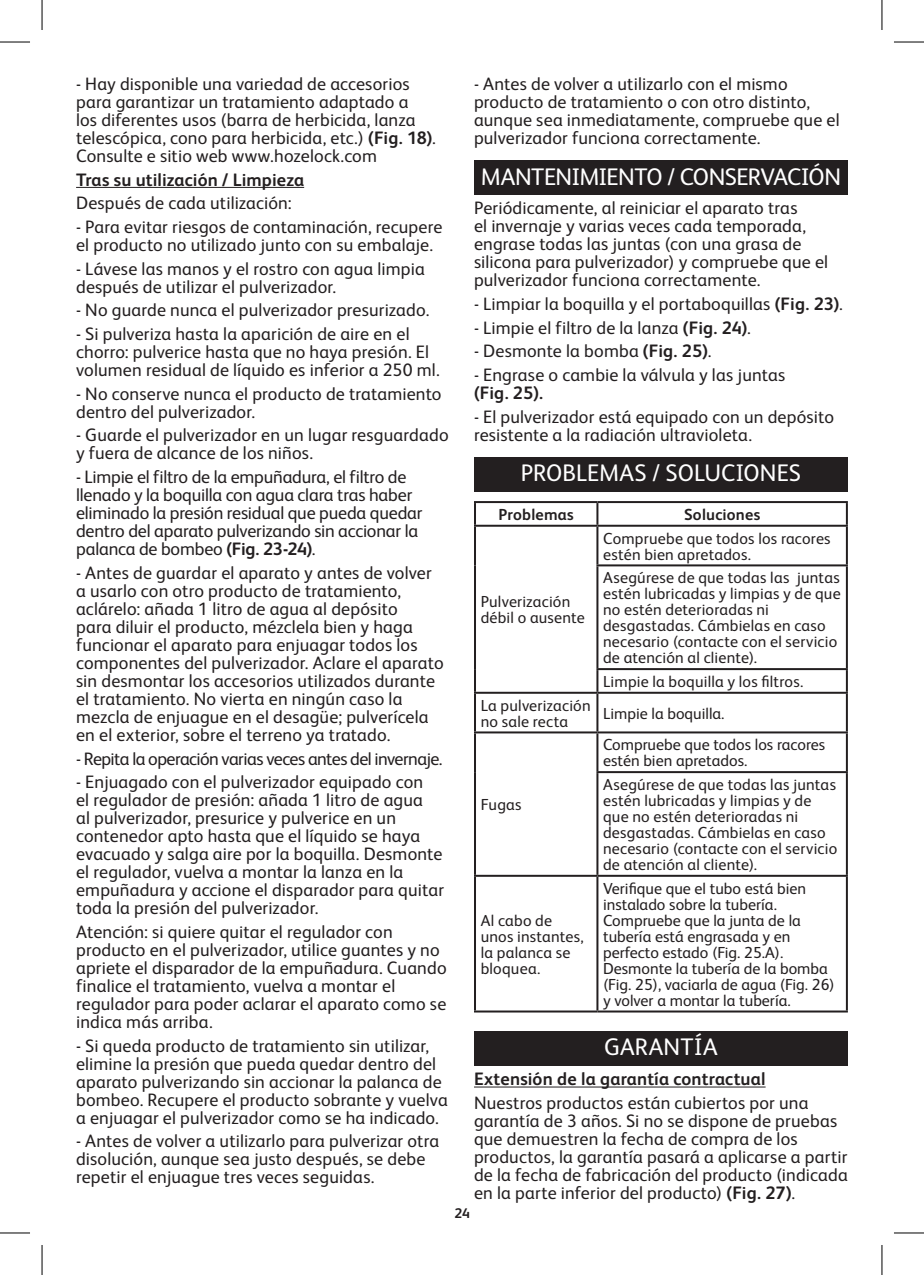
<style>
.page{position:relative;width:924px;height:1275px;background:#fff}
.page>*{position:absolute;margin:0;border:0;box-sizing:border-box;transform-origin:0 0}
.t1{font:24px "FS Albert Pro";letter-spacing:-.015em;color:#fff}
.t2{font:24px "FS Albert Pro";letter-spacing:.005em;color:#fff}
.t3{font:18px/18px "FS Albert Pro";letter-spacing:.005em;color:#231f20}
.t4{font:700 18px "FS Albert Pro";letter-spacing:.005em;color:#231f20}
.t5{font:18px "FS Albert Pro";letter-spacing:-.035em;color:#231f20}
.t6{font:16px/16px "FS Albert Pro";letter-spacing:.01em;color:#231f20}
.t7{font:700 16px "FS Albert Pro";letter-spacing:.015em;color:#231f20}
.t8{font:700 14px "FS Albert Pro";color:#231f20}
.s1{font-weight:700}
</style>
<div class="page">
<hr style="left:76px;top:187px;width:228px;height:1px;background:#231f20">
<hr style="left:474px;top:1086px;width:291px;height:1px;background:#231f20">
<div style="left:474px;top:160px;width:373px;height:34px;background:#231f20"></div>
<div style="left:474px;top:457px;width:373px;height:34px;background:#231f20"></div>
<hr style="left:474px;top:501px;width:123px;height:2px;background:#231f20">
<hr style="left:474px;top:503px;width:2px;height:22px;background:#231f20">
<hr style="left:597px;top:501px;width:250px;height:2px;background:#231f20">
<hr style="left:596px;top:503px;width:2px;height:22px;background:#231f20">
<hr style="left:845px;top:503px;width:2px;height:22px;background:#231f20">
<hr style="left:474px;top:525px;width:123px;height:2px;background:#231f20">
<hr style="left:474px;top:527px;width:2px;height:38px;background:#231f20">
<hr style="left:597px;top:525px;width:250px;height:2px;background:#231f20">
<hr style="left:596px;top:527px;width:2px;height:37px;background:#231f20">
<hr style="left:845px;top:527px;width:2px;height:37px;background:#231f20">
<hr style="left:474px;top:565px;width:2px;height:104px;background:#231f20">
<hr style="left:596px;top:564px;width:251px;height:2px;background:#231f20">
<hr style="left:596px;top:566px;width:2px;height:102px;background:#231f20">
<hr style="left:845px;top:566px;width:2px;height:102px;background:#231f20">
<hr style="left:474px;top:669px;width:2px;height:23px;background:#231f20">
<hr style="left:596px;top:668px;width:251px;height:2px;background:#231f20">
<hr style="left:596px;top:670px;width:2px;height:22px;background:#231f20">
<hr style="left:845px;top:670px;width:2px;height:22px;background:#231f20">
<hr style="left:474px;top:692px;width:123px;height:2px;background:#231f20">
<hr style="left:474px;top:694px;width:2px;height:37px;background:#231f20">
<hr style="left:597px;top:692px;width:250px;height:2px;background:#231f20">
<hr style="left:596px;top:694px;width:2px;height:37px;background:#231f20">
<hr style="left:845px;top:694px;width:2px;height:37px;background:#231f20">
<hr style="left:474px;top:731px;width:123px;height:2px;background:#231f20">
<hr style="left:474px;top:733px;width:2px;height:39px;background:#231f20">
<hr style="left:597px;top:731px;width:250px;height:2px;background:#231f20">
<hr style="left:596px;top:733px;width:2px;height:38px;background:#231f20">
<hr style="left:845px;top:733px;width:2px;height:38px;background:#231f20">
<hr style="left:474px;top:772px;width:2px;height:103px;background:#231f20">
<hr style="left:596px;top:771px;width:251px;height:2px;background:#231f20">
<hr style="left:596px;top:773px;width:2px;height:102px;background:#231f20">
<hr style="left:845px;top:773px;width:2px;height:102px;background:#231f20">
<hr style="left:474px;top:875px;width:123px;height:2px;background:#231f20">
<hr style="left:474px;top:877px;width:2px;height:133px;background:#231f20">
<hr style="left:597px;top:875px;width:250px;height:2px;background:#231f20">
<hr style="left:596px;top:877px;width:2px;height:133px;background:#231f20">
<hr style="left:845px;top:877px;width:2px;height:133px;background:#231f20">
<hr style="left:474px;top:1010px;width:123px;height:2px;background:#231f20">
<hr style="left:597px;top:1010px;width:250px;height:2px;background:#231f20">
<div style="left:474px;top:1031px;width:373px;height:34px;background:#231f20"></div>
<hr style="left:0;top:42px;width:30px;height:1px;background:#000">
<hr style="left:893px;top:42px;width:30px;height:1px;background:#000">
<hr style="left:0;top:1232px;width:30px;height:1px;background:#000">
<hr style="left:893px;top:1232px;width:30px;height:1px;background:#000">
<hr style="left:42px;top:0;width:1px;height:30px;background:#000">
<hr style="left:42px;top:1245px;width:1px;height:30px;background:#000">
<hr style="left:881px;top:0;width:1px;height:30px;background:#000">
<hr style="left:881px;top:1245px;width:1px;height:30px;background:#000">
<p class="t3" style="left:76px;top:73px;width:361px">- Hay disponible una variedad de accesorios para garantizar un tratamiento adaptado a<br>los diferentes usos (barra de herbicida, lanza telescópica, cono para herbicida, etc.) <span class="s1">(Fig. 18)</span>.<br>Consulte e sitio web www.hozelock.com</p>
<p class="t4" style="left:76px;top:167px;width:229px">Tras su utilización / Limpieza</p>
<p class="t3" style="left:76px;top:193px;width:217px">Después de cada utilización:</p>
<p class="t3" style="left:76px;top:216px;width:367px">- Para evitar riesgos de contaminación, recupere el producto no utilizado junto con su embalaje.</p>
<p class="t3" style="left:76px;top:258px;width:350px">- Lávese las manos y el rostro con agua limpia después de utilizar el pulverizador.</p>
<p class="t3" style="left:76px;top:300px;width:355px">- No guarde nunca el pulverizador presurizado.</p>
<p class="t3" style="left:76px;top:323px;width:365px">- Si pulveriza hasta la aparición de aire en el chorro: pulverice hasta que no haya presión. El volumen residual de líquido es inferior a 250 ml.</p>
<p class="t3" style="left:76px;top:383px;width:367px">- No conserve nunca el producto de tratamiento dentro del pulverizador.</p>
<p class="t3" style="left:76px;top:425px;width:374px">- Guarde el pulverizador en un lugar resguardado y fuera de alcance de los niños.</p>
<p class="t3" style="left:76px;top:466px;width:348px">- Limpie el filtro de la empuñadura, el filtro de llenado y la boquilla con agua clara tras haber eliminado la presión residual que pueda quedar dentro del aparato pulverizando sin accionar la palanca de bombeo <span class="s1">(Fig. 23-24)</span>.</p>
<p class="t3" style="left:76px;top:562px;width:369px">- Antes de guardar el aparato y antes de volver a usarlo con otro producto de tratamiento, aclárelo: añada 1 litro de agua al depósito<br>para diluir el producto, mézclela bien y haga funcionar el aparato para enjuagar todos los componentes del pulverizador. Aclare el aparato sin desmontar los accesorios utilizados durante el tratamiento. No vierta en ningún caso la mezcla de enjuague en el desagüe; pulverícela en el exterior, sobre el terreno ya tratado.</p>
<p class="t5" style="left:76px;top:745px;width:368px">- Repita la operación varias veces antes del invernaje.</p>
<p class="t3" style="left:76px;top:771px;width:369px">- Enjuagado con el pulverizador equipado con<br>el regulador de presión: añada 1 litro de agua<br>al pulverizador, presurice y pulverice en un contenedor apto hasta que el líquido se haya evacuado y salga aire por la boquilla. Desmonte el regulador, vuelva a montar la lanza en la empuñadura y accione el disparador para quitar toda la presión del pulverizador.</p>
<p class="t3" style="left:76px;top:921px;width:372px">Atención: si quiere quitar el regulador con producto en el pulverizador, utilice guantes y no apriete el disparador de la empuñadura. Cuando finalice el tratamiento, vuelva a montar el regulador para poder aclarar el aparato como se indica más arriba.</p>
<p class="t3" style="left:76px;top:1035px;width:373px">- Si queda producto de tratamiento sin utilizar, elimine la presión que pueda quedar dentro del aparato pulverizando sin accionar la palanca de bombeo. Recupere el producto sobrante y vuelva a enjuagar el pulverizador como se ha indicado.</p>
<p class="t3" style="left:76px;top:1130px;width:364px">- Antes de volver a utilizarlo para pulverizar otra disolución, aunque sea justo después, se debe repetir el enjuague tres veces seguidas.</p>
<p class="t3" style="left:474px;top:73px;width:367px">- Antes de volver a utilizarlo con el mismo producto de tratamiento o con otro distinto, aunque sea inmediatamente, compruebe que el pulverizador funciona correctamente.</p>
<h1 class="t1" style="left:480px;top:159px;width:361px">MANTENIMIENTO / CONSERVACIÓN</h1>
<p class="t3" style="left:474px;top:198px;width:355px">Periódicamente, al reiniciar el aparato tras<br>el invernaje y varias veces cada temporada, engrase todas las juntas (con una grasa de silicona para pulverizador) y compruebe que el pulverizador funciona correctamente.</p>
<p class="t3" style="left:474px;top:293px;width:370px">- Limpiar la boquilla y el portaboquillas <span class="s1">(Fig. 23)</span>.</p>
<p class="t3" style="left:474px;top:317px;width:278px">- Limpie el filtro de la lanza <span class="s1">(Fig. 24)</span>.</p>
<p class="t3" style="left:474px;top:341px;width:239px">- Desmonte la bomba <span class="s1">(Fig. 25)</span>.</p>
<p class="t3" style="left:474px;top:364px;width:313px">- Engrase o cambie la válvula y las juntas</p>
<p class="t4" style="left:474px;top:380px;width:71px">(Fig. 25).</p>
<p class="t3" style="left:474px;top:406px;width:361px">- El pulverizador está equipado con un depósito resistente a la radiación ultravioleta.</p>
<h1 class="t1" style="left:520px;top:456px;width:282px">PROBLEMAS / SOLUCIONES</h1>
<p class="t7" style="left:498px;top:503px;width:77px">Problemas</p>
<p class="t7" style="left:683px;top:503px;width:78px">Soluciones</p>
<p class="t6" style="left:480px;top:593px;width:106px">Pulverización débil o ausente</p>
<p class="t6" style="left:603px;top:529px;width:229px">Compruebe que todos los racores estén bien apretados.</p>
<p class="t6" style="left:603px;top:569px;width:239px">Asegúrese de que todas las juntas estén lubricadas y limpias y de que no estén deterioradas ni desgastadas. Cámbielas en caso necesario (contacte con el servicio de atención al cliente).</p>
<p class="t6" style="left:603px;top:672px;width:202px">Limpie la boquilla y los filtros.</p>
<p class="t6" style="left:480px;top:696px;width:111px">La pulverización no sale recta</p>
<p class="t6" style="left:603px;top:704px;width:123px">Limpie la boquilla.</p>
<p class="t6" style="left:480px;top:795px;width:43px">Fugas</p>
<p class="t6" style="left:603px;top:736px;width:224px">Compruebe que todos los racores estén bien apretados.</p>
<p class="t6" style="left:603px;top:775px;width:235px">Asegúrese de que todas las juntas estén lubricadas y limpias y de que no estén deterioradas ni desgastadas. Cámbielas en caso necesario (contacte con el servicio de atención al cliente).</p>
<p class="t6" style="left:603px;top:879px;width:233px">Verifique que el tubo está bien instalado sobre la tubería.<br>Compruebe que la junta de la tubería está engrasada y en perfecto estado (Fig. 25.A).<br>Desmonte la tubería de la bomba (Fig. 25), vaciarla de agua (Fig. 26) y volver a montar la tubería.</p>
<h1 class="t2" style="left:604px;top:1030px;width:115px">GARANTÍA</h1>
<p class="t4" style="left:474px;top:1066px;width:293px">Extensión de la garantía contractual</p>
<p class="t3" style="left:474px;top:1092px;width:375px">Nuestros productos están cubiertos por una garantía de 3 años. Si no se dispone de pruebas que demuestren la fecha de compra de los productos, la garantía pasará a aplicarse a partir de la fecha de fabricación del producto (indicada en la parte inferior del producto) <span class="s1">(Fig. 27)</span>.</p>
<p class="t6" style="left:480px;top:911px;width:105px">Al cabo de unos instantes, la palanca se bloquea.</p>
<p class="t8" style="left:454px;top:1203px;width:17px">24</p>
</div>
